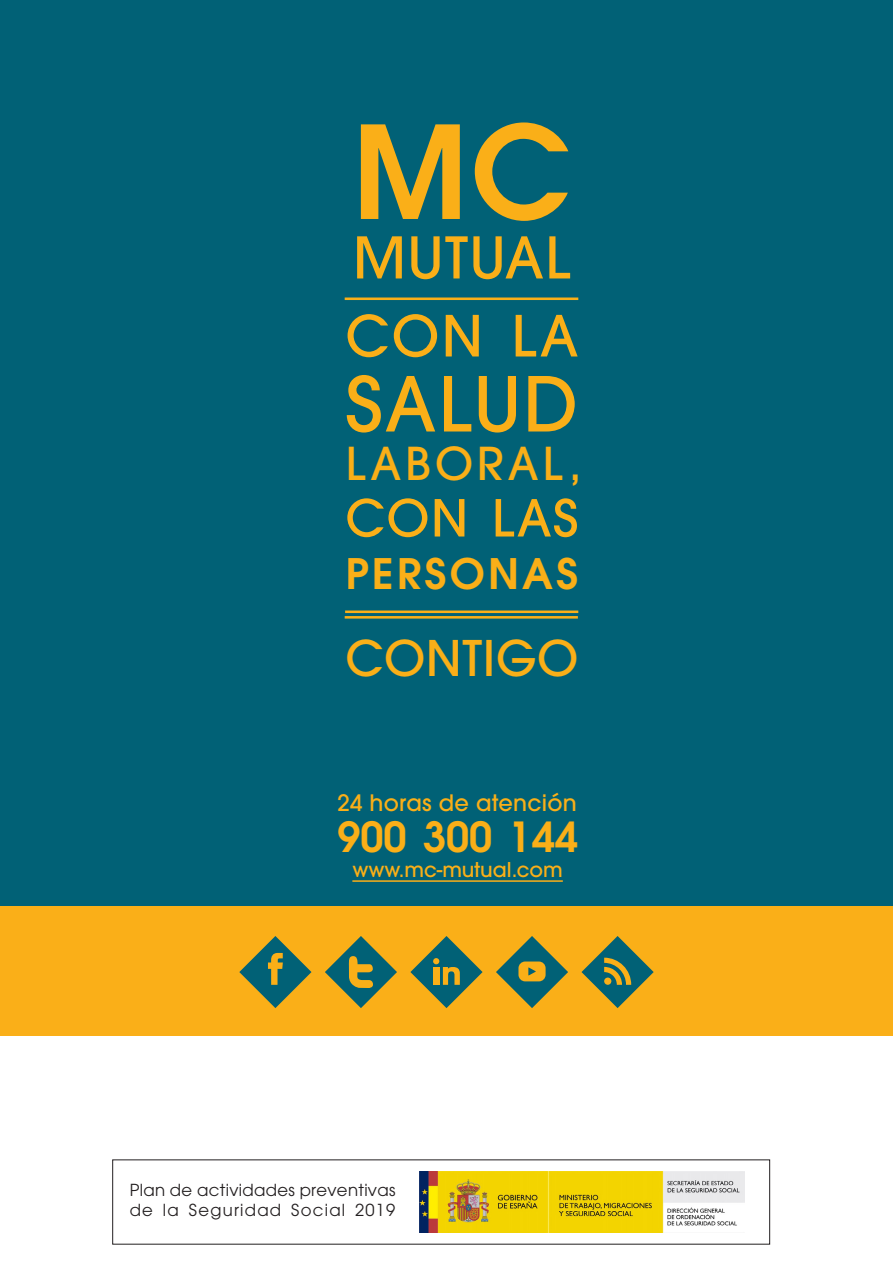
<style>
.page{position:relative;width:893px;height:1263px;background:#fff}
.page>*{position:absolute;margin:0;border:0;box-sizing:border-box;transform-origin:0 0}
.t1{font:600 127.8px "ITC Avant Garde Std";color:#faaf18}
.t2{font:500 75px "ITC Avant Garde Std";letter-spacing:.025em;color:#faaf18}
.t3{font:500 57px "ITC Avant Garde Std";letter-spacing:.02em;color:#faaf18}
.t4{font:500 56.25px "ITC Avant Garde Std";color:#faaf18}
.t5{font:500 50.7px "ITC Avant Garde Std";letter-spacing:.03em;color:#faaf18}
.t6{font:500 48.75px "ITC Avant Garde Std";letter-spacing:.01em;color:#faaf18}
.t7{font:500 45px "ITC Avant Garde Std";letter-spacing:.09em;color:#faaf18}
.t8{font:600 41.7px "ITC Avant Garde Std";letter-spacing:.08em;color:#faaf18}
.t9{font:600 41.25px "ITC Avant Garde Std";color:#faaf18}
.t10{font:500 22.5px "ITC Avant Garde Std";letter-spacing:.01em;color:#faaf18}
.t11{font:500 20.25px "ITC Avant Garde Std";color:#faaf18}
.t12{font:16.5px/19.8px "ITC Avant Garde Pro";letter-spacing:.02em;color:#231f20}
</style>
<div class="page">
<div style="left:0;top:0;width:893px;height:906px;background:#016176"></div>
<img style="left:419px;top:1171px;width:326px;height:62px">
<div style="left:0;top:906px;width:893px;height:129px;background:#faaf18"></div>
<hr style="left:345px;top:297px;width:233px;height:3px;background:#faaf18">
<hr style="left:345px;top:616px;width:233px;height:3px;background:#faaf18">
<hr style="left:345px;top:610px;width:233px;height:3px;background:#faaf18">
<hr style="left:352px;top:880px;width:211px;height:2px;background:#faaf18">
<svg style="left:239px;top:936px;width:72px;height:72px"></svg>
<svg style="left:325px;top:936px;width:72px;height:72px"></svg>
<svg style="left:410px;top:936px;width:73px;height:72px"></svg>
<svg style="left:496px;top:936px;width:72px;height:72px"></svg>
<svg style="left:581px;top:936px;width:73px;height:72px"></svg>
<p class="t1" style="left:353px;top:88px;width:219px">MC</p>
<p class="t3" style="left:353px;top:221px;width:219px">MUTUAL</p>
<p class="t4" style="left:345px;top:300px;width:234px">CON LA</p>
<p class="t2" style="left:345px;top:356px;width:234px">SALUD</p>
<p class="t7" style="left:345px;top:435px;width:238px">LABORAL,</p>
<p class="t5" style="left:345px;top:486px;width:234px">CON LAS</p>
<p class="t8" style="left:345px;top:546px;width:234px">PERSONAS</p>
<p class="t6" style="left:345px;top:627px;width:234px">CONTIGO</p>
<p class="t10" style="left:337px;top:789px;width:241px">24 horas de atención</p>
<p class="t9" style="left:337px;top:810px;width:242px">900 300 144</p>
<p class="t11" style="left:352px;top:856px;width:212px">www.mc-mutual.com</p>
<p class="t12" style="left:130px;top:1180px;width:267px">Plan de actividades preventivas de la Seguridad Social 2019</p>
</div>
